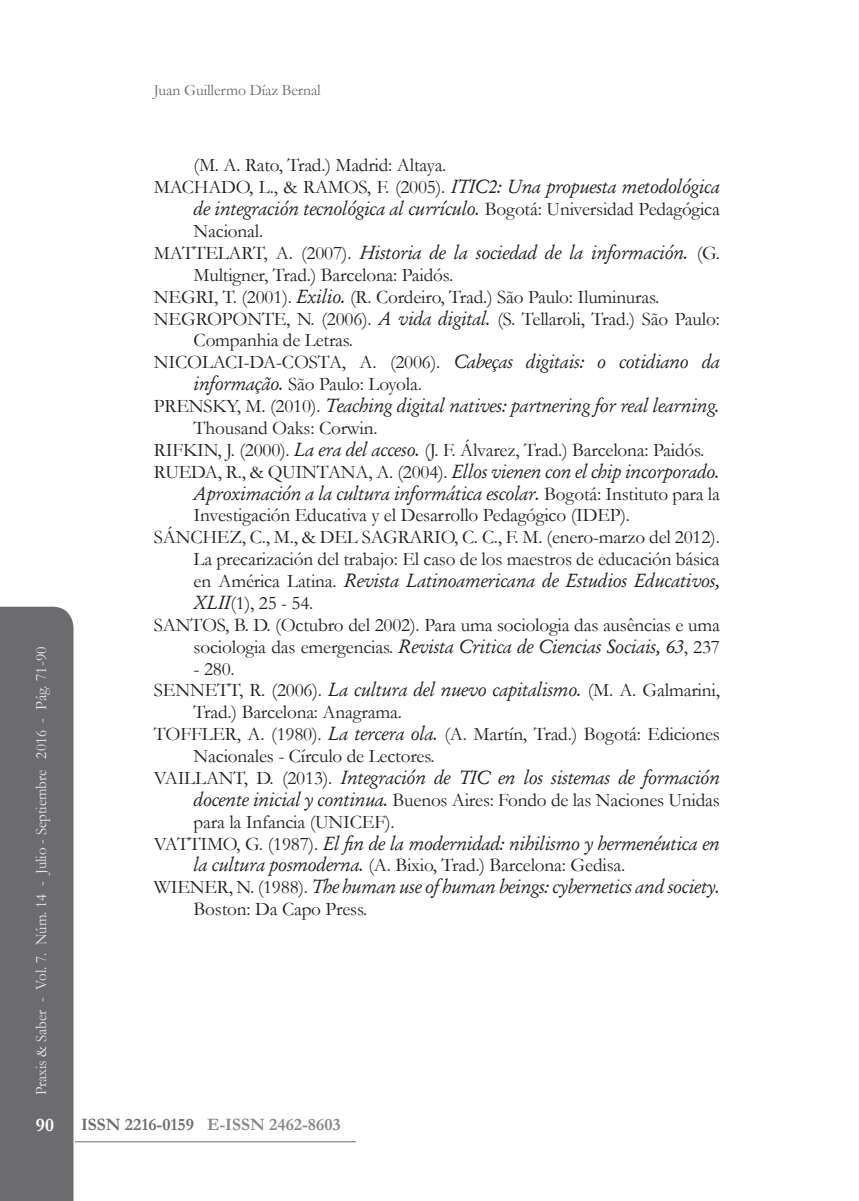
<style>
.page{position:relative;width:859px;height:1201px;background:#fff}
.page>*{position:absolute;margin:0;border:0;box-sizing:border-box;transform-origin:0 0}
.t1{font:19.25px "Garamond";letter-spacing:-.01em;color:#231f20}
.t2{font:italic 19.25px "Garamond";letter-spacing:-.01em;color:#231f20}
.t3{font:700 19.25px "Garamond";color:#fff}
.t4{font:700 17.5px "Garamond";color:#888}
.t5{font:15.75px "Garamond";color:#e6e7e9;scale:.95 1}
.t6{font:15.75px "Garamond";letter-spacing:-.01em;color:#6c6c6e}
.s1{font-style:normal}
.s2{font-style:italic}
.s3{color:#6c6d70}
</style>
<div class="page">
<div style="left:0;top:606px;width:73px;height:594px;background:#6c6c6e"></div>
<hr style="left:75px;top:1141px;width:280px;height:1px;background:#6c6c6e">
<p class="t5" style="left:30px;top:1095px;width:474px;rotate:-90deg">Praxis &amp; Saber - Vol. 7. Núm. 14 - Julio - Septiembre 2016 - Pág. 71-90</p>
<p class="t6" style="left:154px;top:80px;width:168px">Juan Guillermo Díaz Bernal</p>
<p class="t1" style="left:193px;top:152px;width:254px">(M. A. Rato, Trad.) Madrid: Altaya.</p>
<p class="t2" style="left:154px;top:175px;width:567px"><span class="s1">MACHADO, L., &amp; RAMOS, F. (2005).</span> ITIC2: Una propuesta metodológica</p>
<p class="t2" style="left:193px;top:196px;width:527px">de integración tecnológica al currículo. <span class="s1">Bogotá: Universidad Pedagógica</span></p>
<p class="t1" style="left:193px;top:218px;width:71px">Nacional.</p>
<p class="t2" style="left:154px;top:240px;width:567px"><span class="s1">MATTELART, A. (2007).</span> Historia de la sociedad de la información. <span class="s1">(G.</span></p>
<p class="t1" style="left:193px;top:262px;width:261px">Multigner, Trad.) Barcelona: Paidós.</p>
<p class="t1" style="left:154px;top:284px;width:506px">NEGRI, T. (2001). <span class="s2">Exilio.</span> (R. Cordeiro, Trad.) São Paulo: Iluminuras.</p>
<p class="t1" style="left:154px;top:305px;width:567px">NEGROPONTE, N. (2006). <span class="s2">A vida digital.</span> (S. Tellaroli, Trad.) São Paulo:</p>
<p class="t1" style="left:193px;top:327px;width:161px">Companhia de Letras.</p>
<p class="t2" style="left:154px;top:349px;width:567px"><span class="s1">NICOLACI-DA-COSTA, A. (2006).</span> Cabeças digitais: o cotidiano da</p>
<p class="t1" style="left:193px;top:371px;width:230px"><span class="s2">informação.</span> São Paulo: Loyola.</p>
<p class="t2" style="left:154px;top:393px;width:567px"><span class="s1">PRENSKY, M. (2010).</span> Teaching digital natives: partnering for real learning.</p>
<p class="t1" style="left:193px;top:415px;width:185px">Thousand Oaks: Corwin.</p>
<p class="t1" style="left:154px;top:437px;width:552px">RIFKIN, J. (2000). <span class="s2">La era del acceso.</span> (J. F. Álvarez, Trad.) Barcelona: Paidós.</p>
<p class="t2" style="left:154px;top:459px;width:567px"><span class="s1">RUEDA, R., &amp; QUINTANA, A. (2004).</span> Ellos vienen con el chip incorporado.</p>
<p class="t2" style="left:193px;top:481px;width:527px">Aproximación a la cultura informática escolar. <span class="s1">Bogotá: Instituto para la</span></p>
<p class="t1" style="left:193px;top:502px;width:438px">Investigación Educativa y el Desarrollo Pedagógico (IDEP).</p>
<p class="t1" style="left:154px;top:524px;width:567px">SÁNCHEZ, C., M., &amp; DEL SAGRARIO, C. C., F. M. (enero-marzo del 2012).</p>
<p class="t1" style="left:193px;top:546px;width:527px">La precarización del trabajo: El caso de los maestros de educación básica</p>
<p class="t2" style="left:193px;top:568px;width:527px"><span class="s1">en América Latina.</span> Revista Latinoamericana de Estudios Educativos,</p>
<p class="t1" style="left:193px;top:590px;width:121px"><span class="s2">XLII</span>(1), 25 - 54.</p>
<p class="t1" style="left:154px;top:612px;width:567px">SANTOS, B. D. (Octubro del 2002). Para uma sociologia das ausências e uma</p>
<p class="t2" style="left:193px;top:634px;width:527px"><span class="s1">sociologia das emergencias.</span> Revista Critica de Ciencias Sociais, 63<span class="s1">, 237</span></p>
<p class="t1" style="left:193px;top:655px;width:43px">- 280.</p>
<p class="t1" style="left:154px;top:677px;width:567px">SENNETT, R. (2006). <span class="s2">La cultura del nuevo capitalismo.</span> (M. A. Galmarini,</p>
<p class="t1" style="left:193px;top:699px;width:210px">Trad.) Barcelona: Anagrama.</p>
<p class="t1" style="left:154px;top:721px;width:567px">TOFFLER, A. (1980). <span class="s2">La tercera ola.</span> (A. Martín, Trad.) Bogotá: Ediciones</p>
<p class="t1" style="left:193px;top:743px;width:242px">Nacionales - Círculo de Lectores.</p>
<p class="t2" style="left:154px;top:765px;width:567px"><span class="s1">VAILLANT, D. (2013).</span> Integración de TIC en los sistemas de formación</p>
<p class="t1" style="left:193px;top:787px;width:527px"><span class="s2">docente inicial y continua.</span> Buenos Aires: Fondo de las Naciones Unidas</p>
<p class="t1" style="left:193px;top:808px;width:202px">para la Infancia (UNICEF).</p>
<p class="t2" style="left:154px;top:831px;width:567px"><span class="s1">VATTIMO, G. (1987).</span> El fin de la modernidad: nihilismo y hermenéutica en</p>
<p class="t1" style="left:193px;top:852px;width:433px"><span class="s2">la cultura posmoderna.</span> (A. Bixio, Trad.) Barcelona: Gedisa.</p>
<p class="t2" style="left:154px;top:874px;width:567px"><span class="s1">WIENER, N. (1988).</span> The human use of human beings: cybernetics and society.</p>
<p class="t1" style="left:193px;top:896px;width:175px">Boston: Da Capo Press.</p>
<p class="t3" style="left:36px;top:1112px;width:20px">90</p>
<p class="t4" style="left:81px;top:1112px;width:261px"><span class="s3">ISSN 2216-0159</span> E-ISSN 2462-8603</p>
</div>
